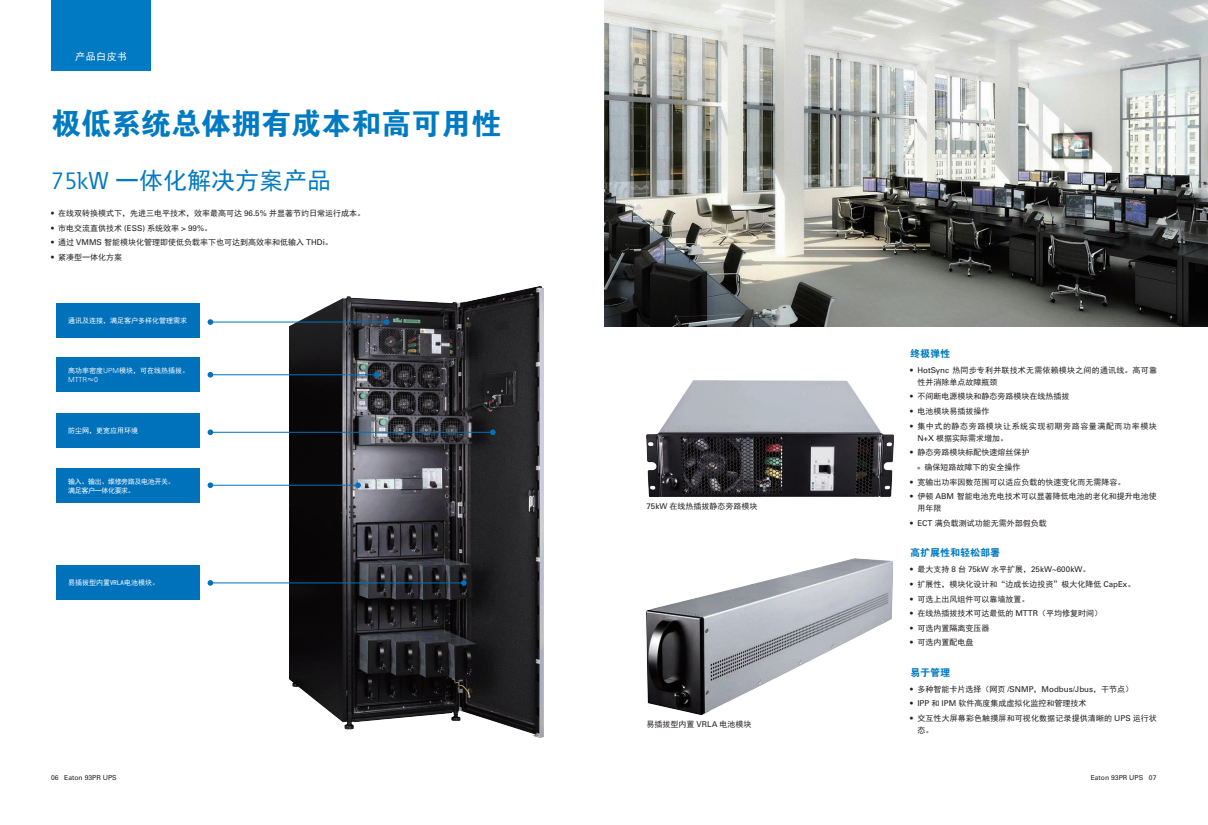
<style>
.page{position:relative;width:1208px;height:825px;background:#fff}
.page>*{position:absolute;margin:0;border:0;box-sizing:border-box;transform-origin:0 0}
.t1{font:30px "FZDHTJW GB1 0";color:#007ac2}
.t2{font:24px "Sim Hei";color:#007ac2}
.t3{font:10px "FZDHTJW GB1 0";color:#007ac2}
.t4{font:10px "Sim Hei";letter-spacing:.05em;color:#fff}
.t5{font:8px/12px "Sim Hei";color:#231f20}
.t6{font:8px "Univers";color:#231f20}
.t7{font:8px/12px "Sim Hei";letter-spacing:.025em;color:#231f20}
.t8{font:8px/12px "Sim Hei";letter-spacing:.07em;color:#231f20}
.t9{font:7px "Sim Hei";color:#fff}
.t10{font:7px/8.4px "Sim Hei";letter-spacing:-.05em;color:#fff}
.t11{font:300 7px "Univers";color:#fff}
.t12{font:6.8px "Univers";color:#231f20}
.s1{font-family:"Eaton"}
.s2{font-family:"Univers"}
.s3{font-family:"Univers";font-weight:300}
.s4{font-family:"Sim Hei";font-weight:400}
.s5{font-family:"Univers";color:#939598}
.s6{font-family:"Sim Hei"}
</style>
<div class="page">
<img style="left:646px;top:558px;width:246px;height:157px">
<img style="left:646px;top:380px;width:247px;height:117px">
<div style="left:51px;top:0;width:99px;height:71px;background:#007ac2"></div>
<img style="left:289px;top:286px;width:255px;height:451px">
<div style="left:57px;top:303px;width:143px;height:35px;background:#0072bc"></div>
<div style="left:57px;top:357px;width:143px;height:35px;background:#0072bc"></div>
<div style="left:57px;top:413px;width:143px;height:34px;background:#0072bc"></div>
<div style="left:57px;top:468px;width:143px;height:35px;background:#0072bc"></div>
<div style="left:57px;top:565px;width:143px;height:35px;background:#0072bc"></div>
<hr style="left:210px;top:322px;width:177px;height:1px;background:#0072bc">
<svg style="left:208px;top:319px;width:5px;height:6px"></svg>
<svg style="left:384px;top:319px;width:5px;height:6px"></svg>
<hr style="left:210px;top:374px;width:167px;height:1px;background:#0072bc">
<svg style="left:208px;top:372px;width:5px;height:6px"></svg>
<svg style="left:374px;top:372px;width:6px;height:6px"></svg>
<hr style="left:210px;top:432px;width:283px;height:1px;background:#0072bc">
<svg style="left:208px;top:429px;width:5px;height:6px"></svg>
<svg style="left:490px;top:429px;width:6px;height:6px"></svg>
<hr style="left:210px;top:485px;width:148px;height:1px;background:#0072bc">
<svg style="left:208px;top:482px;width:5px;height:6px"></svg>
<svg style="left:355px;top:482px;width:6px;height:6px"></svg>
<hr style="left:210px;top:582px;width:254px;height:1px;background:#0072bc">
<svg style="left:208px;top:580px;width:5px;height:6px"></svg>
<svg style="left:461px;top:580px;width:6px;height:6px"></svg>
<img style="left:604px;top:0;width:604px;height:326px">
<p class="t4" style="left:75px;top:51px;width:53px">产品白皮书</p>
<h1 class="t1" style="left:51px;top:107px;width:452px">极低系统总体拥有成本和高可用性</h1>
<h2 class="t2" style="left:51px;top:168px;width:281px"><span class="s1">75kW</span> 一体化解决方案产品</h2>
<p class="t5" style="left:51px;top:207px;width:315px"><span class="s2">•</span> 在线双转换模式下，先进三电平技术，效率最高可达 <span class="s2">96.5%</span> 并显著节约日常运行成本。</p>
<p class="t5" style="left:51px;top:222px;width:163px"><span class="s2">•</span> 市电交流直供技术 <span class="s2">(ESS)</span> 系统效率 <span class="s2">&gt; 99%</span>。</p>
<p class="t5" style="left:51px;top:236px;width:283px"><span class="s2">•</span> 通过 <span class="s2">VMMS</span> 智能模块化管理即使低负载率下也可达到高效率和低输入 <span class="s2">THDi</span>。</p>
<p class="t5" style="left:51px;top:251px;width:73px"><span class="s2">•</span> 紧凑型一体化方案</p>
<p class="t9" style="left:68px;top:317px;width:120px">通讯及连接，满足客户多样化管理需求</p>
<p class="t9" style="left:68px;top:367px;width:122px">高功率密度<span class="s3">UPM</span>模块，可在线热插拔。</p>
<p class="t11" style="left:68px;top:375px;width:31px">MTTR<span class="s4">≈</span>0</p>
<p class="t9" style="left:68px;top:427px;width:71px">防尘网，更宽应用环境</p>
<p class="t10" style="left:68px;top:477px;width:108px">输入、输出、维修旁路及电池开关。满足客户一体化要求。</p>
<p class="t9" style="left:68px;top:579px;width:92px">易插拔型内置VRLA电池模块。</p>
<p class="t5" style="left:646px;top:500px;width:112px"><span class="s2">75kW</span> 在线热插拔静态旁路模块</p>
<p class="t5" style="left:646px;top:718px;width:106px">易插拔型内置 <span class="s2">VRLA</span> 电池模块</p>
<p class="t3" style="left:910px;top:348px;width:41px">终极弹性</p>
<p class="t7" style="left:917px;top:364px;width:241px;text-indent:-7px"><span class="s2">• HotSync</span> 热同步专利并联技术无需依赖模块之间的通讯线。高可靠性并消除单点故障瓶颈</p>
<p class="t5" style="left:910px;top:391px;width:161px"><span class="s2">•</span> 不间断电源模块和静态旁路模块在线热插拔</p>
<p class="t5" style="left:910px;top:405px;width:81px"><span class="s2">•</span> 电池模块易插拔操作</p>
<p class="t8" style="left:917px;top:420px;width:241px;text-indent:-7px"><span class="s2">•</span> 集中式的静态旁路模块让系统实现初期旁路容量满配而功率模块<br><span class="s2">N+X</span> 根据实际需求增加。</p>
<p class="t5" style="left:910px;top:446px;width:121px"><span class="s2">•</span> 静态旁路模块标配快速熔丝保护</p>
<p class="t5" style="left:917px;top:461px;width:105px"><span class="s5">•</span> 确保短路故障下的安全操作</p>
<p class="t5" style="left:910px;top:476px;width:217px"><span class="s2">•</span> 宽输出功率因数范围可以适应负载的快速变化而无需降容。</p>
<p class="t5" style="left:917px;top:491px;width:241px;text-indent:-7px"><span class="s2">•</span> 伊顿 <span class="s2">ABM</span> 智能电池充电技术可以显著降低电池的老化和提升电池使用年限</p>
<p class="t5" style="left:910px;top:517px;width:138px"><span class="s2">• ECT</span> 满负载测试功能无需外部假负载</p>
<p class="t3" style="left:910px;top:547px;width:91px">高扩展性和轻松部署</p>
<p class="t6" style="left:910px;top:565px;width:182px">• <span class="s6">最大支持</span> 8 <span class="s6">台</span> 75kW <span class="s6">水平扩展，</span>25kW~600kW<span class="s6">。</span></p>
<p class="t5" style="left:910px;top:578px;width:227px"><span class="s2">•</span> 扩展性，模块化设计和“边成长边投资”极大化降低 <span class="s2">CapEx</span>。</p>
<p class="t5" style="left:910px;top:593px;width:121px"><span class="s2">•</span> 可选上出风组件可以靠墙放置。</p>
<p class="t5" style="left:910px;top:607px;width:193px"><span class="s2">•</span> 在线热插拔技术可达最低的 <span class="s2">MTTR</span>（平均修复时间）</p>
<p class="t5" style="left:910px;top:622px;width:81px"><span class="s2">•</span> 可选内置隔离变压器</p>
<p class="t5" style="left:910px;top:636px;width:65px"><span class="s2">•</span> 可选内置配电盘</p>
<p class="t3" style="left:910px;top:667px;width:41px">易于管理</p>
<p class="t6" style="left:910px;top:684px;width:224px">• <span class="s6">多种智能卡片选择（网页</span> /SNMP<span class="s6">，</span>Modbus/Jbus<span class="s6">，干节点）</span></p>
<p class="t5" style="left:910px;top:697px;width:178px"><span class="s2">• IPP</span> 和 <span class="s2">IPM</span> 软件高度集成虚拟化监控和管理技术</p>
<p class="t5" style="left:917px;top:712px;width:241px;text-indent:-7px"><span class="s2">•</span> 交互性大屏幕彩色触摸屏和可视化数据记录提供清晰的 <span class="s2">UPS</span> 运行状态。</p>
<p class="t12" style="left:51px;top:773px;width:67px">06 Eaton 93PR UPS</p>
<p class="t12" style="left:1090px;top:773px;width:67px">Eaton 93PR UPS 07</p>
</div>
